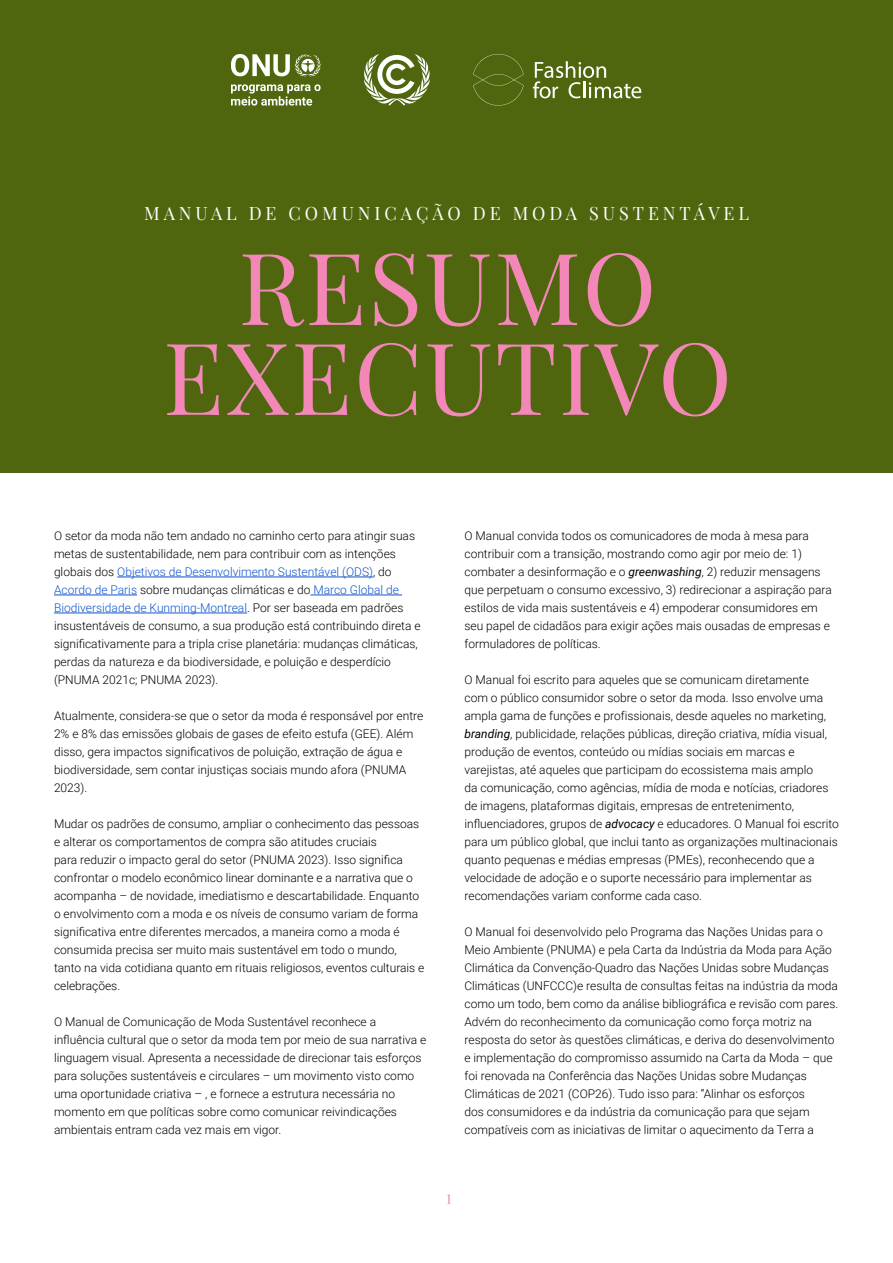
<style>
.page{position:relative;width:893px;height:1263px;background:#fff}
.page>*{position:absolute;margin:0;border:0;box-sizing:border-box;transform-origin:0 0}
.t1{font:99.9px/89.8px "Playfair Display";letter-spacing:.02em;color:#f287b8;text-align:center}
.t2{font:18px "Playfair Display";letter-spacing:.22em;color:#fff}
.t3{font:13.5px "Playfair Display";color:#f287b8}
.t4{font:300 12px/18px "Roboto";color:#000}
.s1{color:#15c}
.s2{font-weight:400;font-style:italic}
</style>
<div class="page">
<div style="left:0;top:0;width:893px;height:472px;background:#4f660f"></div>
<svg style="left:364px;top:54px;width:66px;height:52px"></svg>
<svg style="left:473px;top:54px;width:51px;height:52px"></svg>
<svg style="left:533px;top:61px;width:108px;height:37px"></svg>
<hr style="left:117px;top:577px;width:256px;height:1px;background:#15c">
<hr style="left:54px;top:595px;width:83px;height:1px;background:#15c">
<hr style="left:310px;top:595px;width:92px;height:1px;background:#15c">
<hr style="left:54px;top:613px;width:193px;height:1px;background:#15c">
<svg style="left:231px;top:54px;width:90px;height:23px"></svg>
<svg style="left:231px;top:84px;width:90px;height:22px"></svg>
<h2 class="t2" style="left:144px;top:200px;width:606px">MANUAL DE COMUNICAÇÃO DE MODA SUSTENTÁVEL</h2>
<h1 class="t1" style="left:163px;top:234px;width:571px">RESUMO<br>EXECUTIVO</h1>
<p class="t4" style="left:54px;top:526px;width:368px">O setor da moda não tem andado no caminho certo para atingir suas metas de sustentabilidade, nem para contribuir com as intenções globais dos <span class="s1">Objetivos de Desenvolvimento Sustentável (ODS)</span>, do <span class="s1">Acordo de Paris</span> sobre mudanças climáticas e do <span class="s1">Marco Global de Biodiversidade de Kunming-Montreal</span>. Por ser baseada em padrões insustentáveis de consumo, a sua produção está contribuindo direta e significativamente para a tripla crise planetária: mudanças climáticas, perdas da natureza e da biodiversidade, e poluição e desperdício (PNUMA 2021c; PNUMA 2023).</p>
<p class="t4" style="left:54px;top:706px;width:371px">Atualmente, considera-se que o setor da moda é responsável por entre 2% e 8% das emissões globais de gases de efeito estufa (GEE). Além disso, gera impactos significativos de poluição, extração de água e biodiversidade, sem contar injustiças sociais mundo afora (PNUMA 2023).</p>
<p class="t4" style="left:54px;top:814px;width:372px">Mudar os padrões de consumo, ampliar o conhecimento das pessoas e alterar os comportamentos de compra são atitudes cruciais<br>para reduzir o impacto geral do setor (PNUMA 2023). Isso significa confrontar o modelo econômico linear dominante e a narrativa que o acompanha – de novidade, imediatismo e descartabilidade. Enquanto o envolvimento com a moda e os níveis de consumo variam de forma significativa entre diferentes mercados, a maneira como a moda é consumida precisa ser muito mais sustentável em todo o mundo, tanto na vida cotidiana quanto em rituais religiosos, eventos culturais e celebrações.</p>
<p class="t4" style="left:54px;top:1012px;width:374px">O Manual de Comunicação de Moda Sustentável reconhece a influência cultural que o setor da moda tem por meio de sua narrativa e linguagem visual. Apresenta a necessidade de direcionar tais esforços para soluções sustentáveis e circulares – um movimento visto como uma oportunidade criativa – , e fornece a estrutura necessária no momento em que políticas sobre como comunicar reivindicações ambientais entram cada vez mais em vigor.</p>
<p class="t4" style="left:464px;top:526px;width:369px">O Manual convida todos os comunicadores de moda à mesa para contribuir com a transição, mostrando como agir por meio de: 1) combater a desinformação e o <span class="s2">greenwashing</span>, 2) reduzir mensagens que perpetuam o consumo excessivo, 3) redirecionar a aspiração para estilos de vida mais sustentáveis e 4) empoderar consumidores em seu papel de cidadãos para exigir ações mais ousadas de empresas e formuladores de políticas.</p>
<p class="t4" style="left:464px;top:670px;width:376px">O Manual foi escrito para aqueles que se comunicam diretamente<br>com o público consumidor sobre o setor da moda. Isso envolve uma ampla gama de funções e profissionais, desde aqueles no marketing, <span class="s2">branding</span>, publicidade, relações públicas, direção criativa, mídia visual, produção de eventos, conteúdo ou mídias sociais em marcas e varejistas, até aqueles que participam do ecossistema mais amplo<br>da comunicação, como agências, mídia de moda e notícias, criadores de imagens, plataformas digitais, empresas de entretenimento, influenciadores, grupos de <span class="s2">advocacy</span> e educadores. O Manual foi escrito para um público global, que inclui tanto as organizações multinacionais quanto pequenas e médias empresas (PMEs), reconhecendo que a velocidade de adoção e o suporte necessário para implementar as recomendações variam conforme cada caso.</p>
<p class="t4" style="left:464px;top:922px;width:375px">O Manual foi desenvolvido pelo Programa das Nações Unidas para o Meio Ambiente (PNUMA) e pela Carta da Indústria da Moda para Ação Climática da Convenção-Quadro das Nações Unidas sobre Mudanças Climáticas (UNFCCC)e resulta de consultas feitas na indústria da moda como um todo, bem como da análise bibliográfica e revisão com pares.<br>Advém do reconhecimento da comunicação como força motriz na resposta do setor às questões climáticas, e deriva do desenvolvimento e implementação do compromisso assumido na Carta da Moda – que foi renovada na Conferência das Nações Unidas sobre Mudanças Climáticas de 2021 (COP26). Tudo isso para: “Alinhar os esforços<br>dos consumidores e da indústria da comunicação para que sejam compatíveis com as iniciativas de limitar o aquecimento da Terra a</p>
<p class="t3" style="left:447px;top:1189px;width:6px">1</p>
</div>
